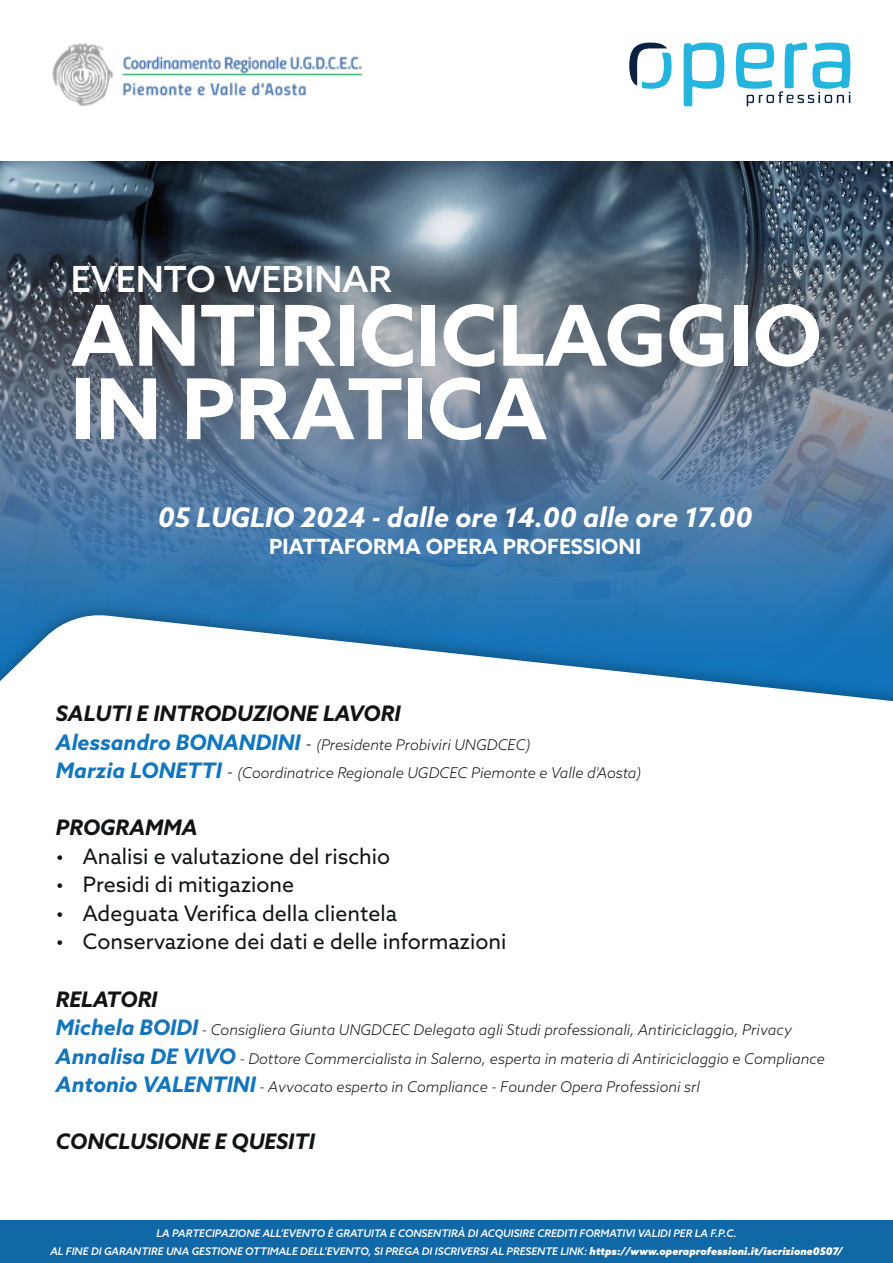
<style>
.page{position:relative;width:893px;height:1263px;background:#fff}
.page>*{position:absolute;margin:0;border:0;box-sizing:border-box;transform-origin:0 0}
.t1{font:700 84px/73.3px "Azo Sans";color:#fff}
.t2{font:500 36px "Azo Sans";color:#fff}
.t3{font:italic 700 27px "Azo Sans";color:#fff}
.t4{font:21.45px "Azo Sans";color:#111416}
.t5{font:italic 700 21.45px "Azo Sans";color:#111416}
.t6{font:700 21px "Azo Sans";color:#fff}
.t7{font:italic 300 14.85px/28.5px "Azo Sans";color:#111416}
.t8{font:italic 500 10.5px/18px "Azo Sans";color:#fff;text-align:center}
.s1{font-weight:700;font-size:21.45px;color:#1375bb}
.s2{font-size:18.15px}
.s3{font-weight:900}
</style>
<div class="page">
<svg style="left:0;top:161px;width:893px;height:432px;background:#526c86"></svg>
<div style="left:0;top:593px;width:893px;height:20px;background:#2676b4"></div>
<svg style="left:0;top:613px;width:893px;height:89px"></svg>
<div style="left:0;top:1220px;width:893px;height:43px;background:#1068a7"></div>
<svg style="left:684px;top:43px;width:40px;height:63px"></svg>
<svg style="left:629px;top:42px;width:43px;height:47px"></svg>
<svg style="left:736px;top:43px;width:114px;height:63px"></svg>
<img style="left:52px;top:43px;width:311px;height:63px">
<h2 class="t2" style="left:71px;top:256px;width:322px">EVENTO WEBINAR</h2>
<h1 class="t1" style="left:71px;top:298px;width:752px">ANTIRICICLAGGIO<br>IN PRATICA</h1>
<h3 class="t3" style="left:158px;top:500px;width:596px">05 LUGLIO 2024 - dalle ore 14.00 alle ore 17.00</h3>
<h3 class="t6" style="left:269px;top:533px;width:373px">PIATTAFORMA OPERA PROFESSIONI</h3>
<h3 class="t5" style="left:56px;top:699px;width:346px">SALUTI E INTRODUZIONE LAVORI</h3>
<p class="t7" style="left:56px;top:730px;width:587px"><span class="s1">Alessandro BONANDINI</span> <span class="s2">-</span> (Presidente Probiviri UNGDCEC)<br><span class="s1">Marzia LONETTI</span> <span class="s2">-</span> (Coordinatrice Regionale UGDCEC Piemonte e Valle d'Aosta)</p>
<h3 class="t5" style="left:56px;top:813px;width:143px">PROGRAMMA</h3>
<h3 class="t4" style="left:56px;top:842px;width:336px">• Analisi e valutazione del rischio</h3>
<h3 class="t4" style="left:56px;top:871px;width:240px">• Presidi di mitigazione</h3>
<h3 class="t4" style="left:56px;top:899px;width:343px">• Adeguata Verifica della clientela</h3>
<h3 class="t4" style="left:56px;top:928px;width:452px">• Conservazione dei dati e delle informazioni</h3>
<h3 class="t5" style="left:56px;top:985px;width:103px">RELATORI</h3>
<p class="t7" style="left:56px;top:1015px;width:770px"><span class="s1">Michela BOIDI</span> - Consigliera Giunta UNGDCEC Delegata agli Studi professionali, Antiriciclaggio, Privacy<br><span class="s1">Annalisa DE VIVO</span> - Dottore Commercialista in Salerno, esperta in materia di Antiriciclaggio e Compliance<br><span class="s1">Antonio VALENTINI</span> - Avvocato esperto in Compliance - Founder Opera Professioni srl</p>
<h3 class="t5" style="left:56px;top:1127px;width:260px">CONCLUSIONE E QUESITI</h3>
<p class="t8" style="left:50px;top:1224px;width:794px">LA PARTECIPAZIONE ALL’EVENTO È GRATUITA E CONSENTIRÀ DI ACQUISIRE CREDITI FORMATIVI VALIDI PER LA F.P.C.<br>AL FINE DI GARANTIRE UNA GESTIONE OTTIMALE DELL’EVENTO, SI PREGA DI ISCRIVERSI AL PRESENTE LINK: <span class="s3">https://www.operaprofessioni.it/iscrizione0507/</span></p>
</div>
